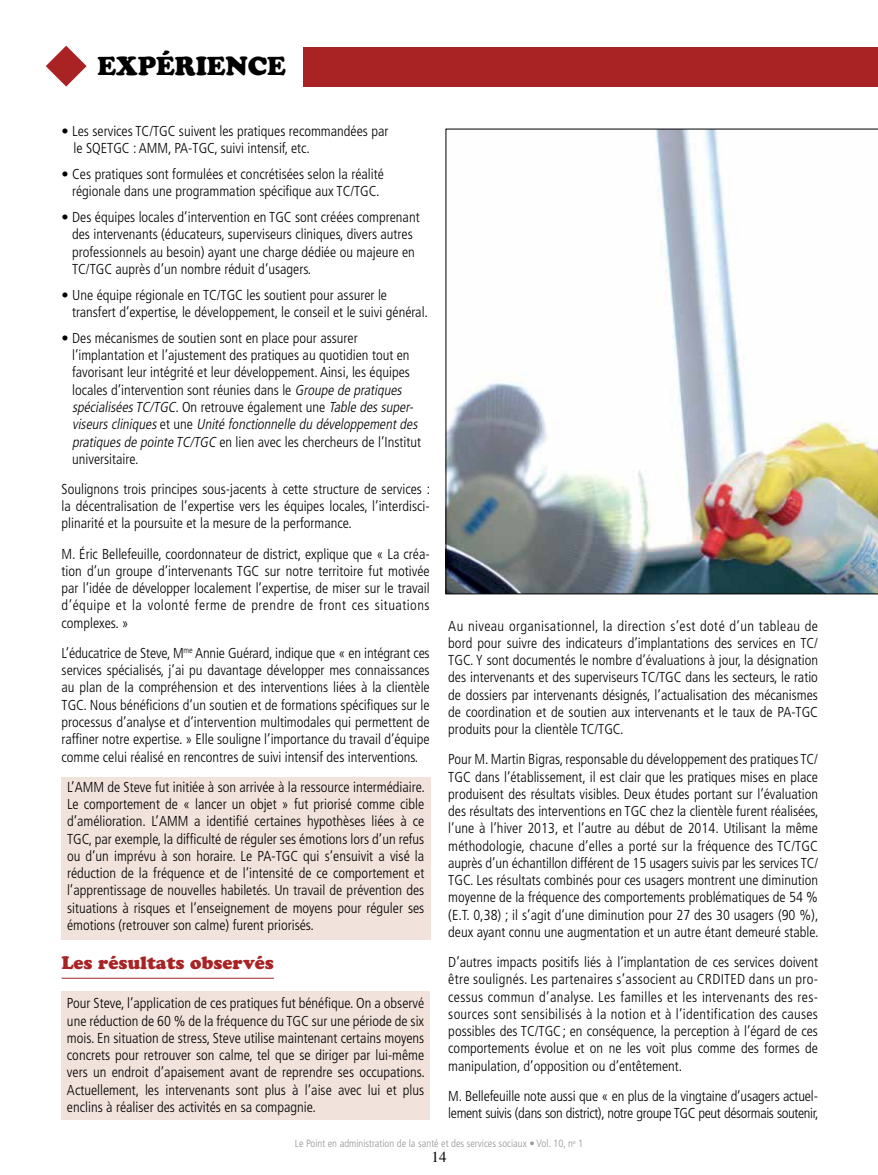
<style>
.page{position:relative;width:878px;height:1175px;background:#fff}
.page>*{position:absolute;margin:0;border:0;box-sizing:border-box;transform-origin:0 0}
.t1{font:900 27px "Cooper";color:#000}
.t2{font:18px "Cooper Black Std";color:#a92325}
.t3{font:15px "Times";color:#000}
.t4{font:300 condensed 14.4px/17.2px "Frutiger";color:#000;text-align:justify}
.t5{font:300 condensed 14.4px/17.2px "Frutiger";letter-spacing:-.025em;color:#000}
.t6{font:300 condensed 10.5px "Frutiger";color:#939598}
.s1{font-style:italic}
</style>
<div class="page">
<div style="left:61px;top:991px;width:368px;height:128px;background:#f1e2db"></div>
<div style="left:61px;top:777px;width:369px;height:162px;background:#f1e2db"></div>
<div style="left:303px;top:47px;width:575px;height:40px;background:#a92325"></div>
<svg style="left:46px;top:46px;width:41px;height:41px"></svg>
<hr style="left:62px;top:978px;width:212px;height:1px;background:#a92325">
<img style="left:446px;top:129px;width:432px;height:465px">
<h1 class="t1" style="left:98px;top:50px;width:190px">EXPÉRIENCE</h1>
<p class="t4" style="left:74px;top:122px;width:316px;text-indent:-12px">• Les services TC/TGC suivent les pratiques recommandées par le SQETGC : AMM, PA-TGC, suivi intensif, etc.</p>
<p class="t4" style="left:62px;top:165px;width:324px;text-align:center">• Ces pratiques sont formulées et concrétisées selon la réalité régionale dans une programmation spécifique aux TC/TGC.</p>
<p class="t4" style="left:72px;top:209px;width:349px;text-align:left;text-indent:-10px">• Des équipes locales d’intervention en TGC sont créées comprenant des intervenants (éducateurs, superviseurs cliniques, divers autres professionnels au besoin) ayant une charge dédiée ou majeure en TC/TGC auprès d’un nombre réduit d’usagers.</p>
<p class="t4" style="left:72px;top:286px;width:357px;text-indent:-10px">• Une équipe régionale en TC/TGC les soutient pour assurer le transfert d’expertise, le développement, le conseil et le suivi général.</p>
<p class="t4" style="left:72px;top:329px;width:350px;text-align:left;text-indent:-10px">• Des mécanismes de soutien sont en place pour assurer l’implantation et l’ajustement des pratiques au quotidien tout en favorisant leur intégrité et leur développement. Ainsi, les équipes locales d’intervention sont réunies dans le <span class="s1">Groupe de pratiques spécialiséesTC/TGC</span>. O n r e t r o u v e é g a l e m e n t u n e <span class="s1">Table dessuper&shy;viseurscliniques</span>e t u n e <span class="s1">Unité fonctionnelle du développementdes pratiquesde pointe TC/TGC</span> en lien avec les chercheurs de l’Institut universitaire.</p>
<p class="t4" style="left:62px;top:480px;width:370px">Soulignons trois principes sous-jacents à cette structure de services : la décentralisation de l’expertise vers les équipes locales, l’interdisci&shy;plinarité et la poursuite et la mesure de la performance.</p>
<p class="t4" style="left:62px;top:545px;width:369px">M. Éric Bellefeuille, coordonnateur de district, explique que « La créa&shy;tion d’un groupe d’intervenants TGC sur notre territoire fut motivée par l’idée de développer localement l’expertise, de miser sur le travail d’équipe et la volonté ferme de prendre de front ces situations complexes. »</p>
<p class="t4" style="left:62px;top:644px;width:369px">L’éducatrice de Steve, M<sup>me</sup> Annie Guérard, indique que « en intégrant ces services spécialisés, j’ai pu davantage développer mes connaissances au plan de la compréhension et des interventions liées à la clientèle TGC. Nous bénéficions d’un soutien et de formations spécifiques sur le processus d’analyse et d’intervention multimodales qui permettent de raffiner notre expertise. » Elle souligne l’importance du travail d’équipe comme celui réalisé en rencontres de suivi intensif des interventions.</p>
<p class="t4" style="left:67px;top:778px;width:359px">L’AMM de Steve fut initiée à son arrivée à la ressource intermédiaire.<br>Le comportement de « lancer un objet » fut priorisé comme cible d’amélioration. L’AMM a identifié certaines hypothèses liées à ce TGC, par exemple, la difficulté de réguler ses émotions lors d’un refus ou d’un imprévu à son horaire. Le PA-TGC qui s’ensuivit a visé la réduction de la fréquence et de l’intensité de ce comportement et l’apprentissage de nouvelles habiletés. Un travail de prévention des situations à risques et l’enseignement de moyens pour réguler ses émotions (retrouver son calme) furent priorisés.</p>
<p class="t2" style="left:62px;top:952px;width:214px">Les résultats observés</p>
<p class="t4" style="left:67px;top:994px;width:359px">Pour Steve, l’application de ces pratiques fut bénéfique. On a observé une réduction de 60 % de la fréquence du TGC sur une période de six mois. En situation de stress, Steve utilise maintenant certains moyens concrets pour retrouver son calme, tel que se diriger par lui-même vers un endroit d’apaisement avant de reprendre ses occupations.<br>Actuellement, les intervenants sont plus à l’aise avec lui et plus enclins à réaliser des activités en sa compagnie.</p>
<p class="t4" style="left:448px;top:617px;width:371px">Au niveau organisationnel, la direction s’est doté d’un tableau de bord pour suivre des indicateurs d’implantations des services en TC/ TGC. Y sont documentés le nombre d’évaluations à jour, la désignation des intervenants et des superviseurs TC/TGC dans les secteurs, le ratio de dossiers par intervenants désignés, l’actualisation des mécanismes de coordination et de soutien aux intervenants et le taux de PA-TGC produits pour la clientèle TC/TGC.</p>
<p class="t4" style="left:448px;top:751px;width:372px">Pour M. Martin Bigras, responsable du développement des pratiques TC/ TGC dans l’établissement, il est clair que les pratiques mises en place produisent des résultats visibles. Deux études portant sur l’évaluation des résultats des interventions en TGC chez la clientèle furent réalisées, l’une à l’hiver 2013, et l’autre au début de 2014. Utilisant la même méthodologie, chacune d’elles a porté sur la fréquence des TC/TGC auprès d’un échantillon différent de 15 usagers suivis par les services TC/ TGC. Les résultats combinés pour ces usagers montrent une diminution moyenne de la fréquence des comportements problématiques de 54 % (E.T. 0,38) ; il s’agit d’une diminution pour 27 des 30 usagers (90 %), deux ayant connu une augmentation et un autre étant demeuré stable.</p>
<p class="t4" style="left:448px;top:953px;width:371px">D’autres impacts positifs liés à l’implantation de ces services doivent être soulignés. Les partenaires s’associent au CRDITED dans un pro&shy;cessus commun d’analyse. Les familles et les intervenants des res&shy;sources sont sensibilisés à la notion et à l’identification des causes possibles des TC/TGC; en conséquence, la perception à l’égard de ces comportements évolue et on ne les voit plus comme des formes de manipulation, d’opposition ou d’entêtement.</p>
<p class="t5" style="left:448px;top:1087px;width:372px">M. Bellefeuille note aussi que « en plus de la vingtaine d’usagers actuel&shy;lement suivis (dans son district), notre groupe TGC peut désormais soutenir,</p>
<p class="t6" style="left:295px;top:1137px;width:290px">Le Point en administration de la santé et des services sociaux • Vol. 10, n<sup>o</sup> 1</p>
<p class="t3" style="left:431px;top:1143px;width:16px">14</p>
</div>
